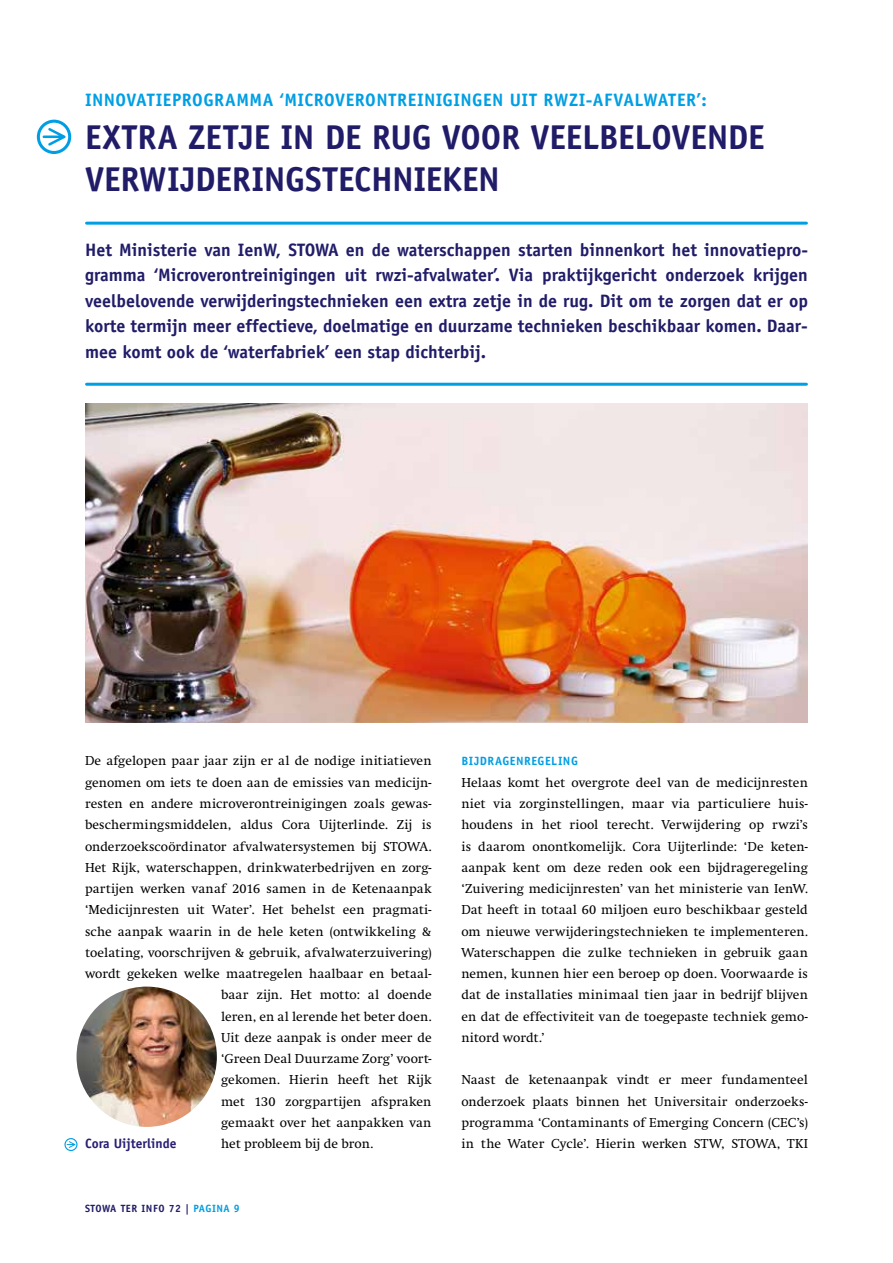
<style>
.page{position:relative;width:893px;height:1263px;background:#fff}
.page>*{position:absolute;margin:0;border:0;box-sizing:border-box;transform-origin:0 0}
.t1{font:700 34.5px/42.5px "Officina Sans";letter-spacing:-.01em;color:#211c68}
.t2{font:700 18px/25.5px "Officina Sans";color:#211c68;text-align:justify}
.t3{font:700 18px "Officina Sans";letter-spacing:.025em;color:#009ee3}
.t4{font:13.5px/21.3px "Swift";letter-spacing:.01em;color:#000;text-align:justify}
.t5{font:700 13.5px "Officina Sans";color:#291f75}
.t6{font:700 12px "Officina Sans";letter-spacing:.04em;color:#009ee3}
.t7{font:700 10.5px "Officina Sans";letter-spacing:.05em;color:#211c68}
.s1{color:#009ee3}
.s2{font-size:10.8px;color:#009ee3}
</style>
<div class="page">
<hr style="left:87px;top:222px;width:719px;height:3px;background:#009ee3">
<hr style="left:87px;top:383px;width:719px;height:3px;background:#009ee3">
<svg style="left:37px;top:120px;width:34px;height:34px"></svg>
<img style="left:85px;top:404px;width:723px;height:319px">
<img style="left:77px;top:986px;width:140px;height:141px;border-radius:70px">
<svg style="left:64px;top:1138px;width:14px;height:13px"></svg>
<h2 class="t3" style="left:85px;top:89px;width:623px">INNOVATIEPROGRAMMA ‘MICROVERONTREINIGINGEN UIT RWZI-AFVALWATER’:</h2>
<h1 class="t1" style="left:85px;top:115px;width:681px">EXTRA ZETJE IN DE RUG VOOR VEELBELOVENDE<br>VERWIJDERINGSTECHNIEKEN</h1>
<p class="t2" style="left:85px;top:237px;width:724px">Het Ministerie van IenW, STOWA en de waterschappen starten binnenkort het innovatiepro&shy;gramma ‘Microverontreinigingen uit rwzi-afvalwater’. Via praktijkgericht onderzoek krijgen veelbelovende verwijderingstechnieken een extra zetje in de rug. Dit om te zorgen dat er op korte termijn meer effectieve, doelmatige en duurzame technieken beschikbaar komen. Daar&shy;mee komt ook de ‘waterfabriek’ een stap dichterbij.</p>
<p class="t4" style="left:85px;top:751px;width:348px">De afgelopen paar jaar zijn er al de nodige initiatieven</p>
<p class="t4" style="left:85px;top:772px;width:348px">genomen om iets te doen aan de emissies van medicijn-</p>
<p class="t4" style="left:85px;top:793px;width:348px">resten en andere microverontreinigingen zoals gewas-</p>
<p class="t4" style="left:85px;top:814px;width:348px">beschermingsmiddelen, aldus Cora Uijterlinde. Zij is</p>
<p class="t4" style="left:85px;top:836px;width:348px">onderzoekscoördinator afvalwatersystemen bij STOWA.</p>
<p class="t4" style="left:85px;top:857px;width:348px">Het Rijk, waterschappen, drinkwaterbedrijven en zorg-</p>
<p class="t4" style="left:85px;top:878px;width:348px">partijen werken vanaf 2016 samen in de Ketenaanpak</p>
<p class="t4" style="left:85px;top:899px;width:348px">‘Medicijnresten uit Water’. Het behelst een pragmati-</p>
<p class="t4" style="left:85px;top:921px;width:348px">sche aanpak waarin in de hele keten (ontwikkeling &amp;</p>
<p class="t4" style="left:85px;top:942px;width:348px">toelating, voorschrijven &amp; gebruik, afvalwaterzuivering)</p>
<p class="t4" style="left:85px;top:963px;width:348px">wordt gekeken welke maatregelen haalbaar en betaal-</p>
<p class="t4" style="left:221px;top:984px;width:212px">baar zijn. Het motto: al doende</p>
<p class="t4" style="left:221px;top:1006px;width:212px">leren, en al lerende het beter doen.</p>
<p class="t4" style="left:221px;top:1027px;width:212px">Uit deze aanpak is onder meer de</p>
<p class="t4" style="left:221px;top:1048px;width:212px">‘Green Deal Duurzame Zorg’ voort-</p>
<p class="t4" style="left:221px;top:1070px;width:212px">gekomen. Hierin heeft het Rijk</p>
<p class="t4" style="left:221px;top:1091px;width:212px">met 130 zorgpartijen afspraken</p>
<p class="t4" style="left:221px;top:1112px;width:212px">gemaakt over het aanpakken van</p>
<p class="t4" style="left:221px;top:1133px;width:154px">het probleem bij de bron.</p>
<p class="t5" style="left:85px;top:1135px;width:93px">Cora Uijterlinde</p>
<p class="t7" style="left:85px;top:1202px;width:156px">STOWA TER INFO 72 | <span class="s1">PAGINA</span> <span class="s2">9</span></p>
<p class="t6" style="left:461px;top:754px;width:118px">BIJDRAGENREGELING</p>
<p class="t4" style="left:461px;top:772px;width:348px">Helaas komt het overgrote deel van de medicijnresten niet via zorginstellingen, maar via particuliere huis&shy;houdens in het riool terecht. Verwijdering op rwzi’s is daarom onontkomelijk. Cora Uijterlinde: ‘De keten&shy;aanpak kent om deze reden ook een bijdrageregeling ‘Zuivering medicijnresten’ van het ministerie van IenW.<br>Dat heeft in totaal 60 miljoen euro beschikbaar gesteld om nieuwe verwijderingstechnieken te implementeren.<br>Waterschappen die zulke technieken in gebruik gaan nemen, kunnen hier een beroep op doen. Voorwaarde is dat de installaties minimaal tien jaar in bedrijf blijven en dat de effectiviteit van de toegepaste techniek gemo&shy;nitord wordt.’</p>
<p class="t4" style="left:461px;top:1070px;width:348px">Naast de ketenaanpak vindt er meer fundamenteel onderzoek plaats binnen het Universitair onderzoeks&shy;programma ‘Contaminants of Emerging Concern (CEC’s) in the Water Cycle’. Hierin werken STW, STOWA, TKI</p>
</div>
